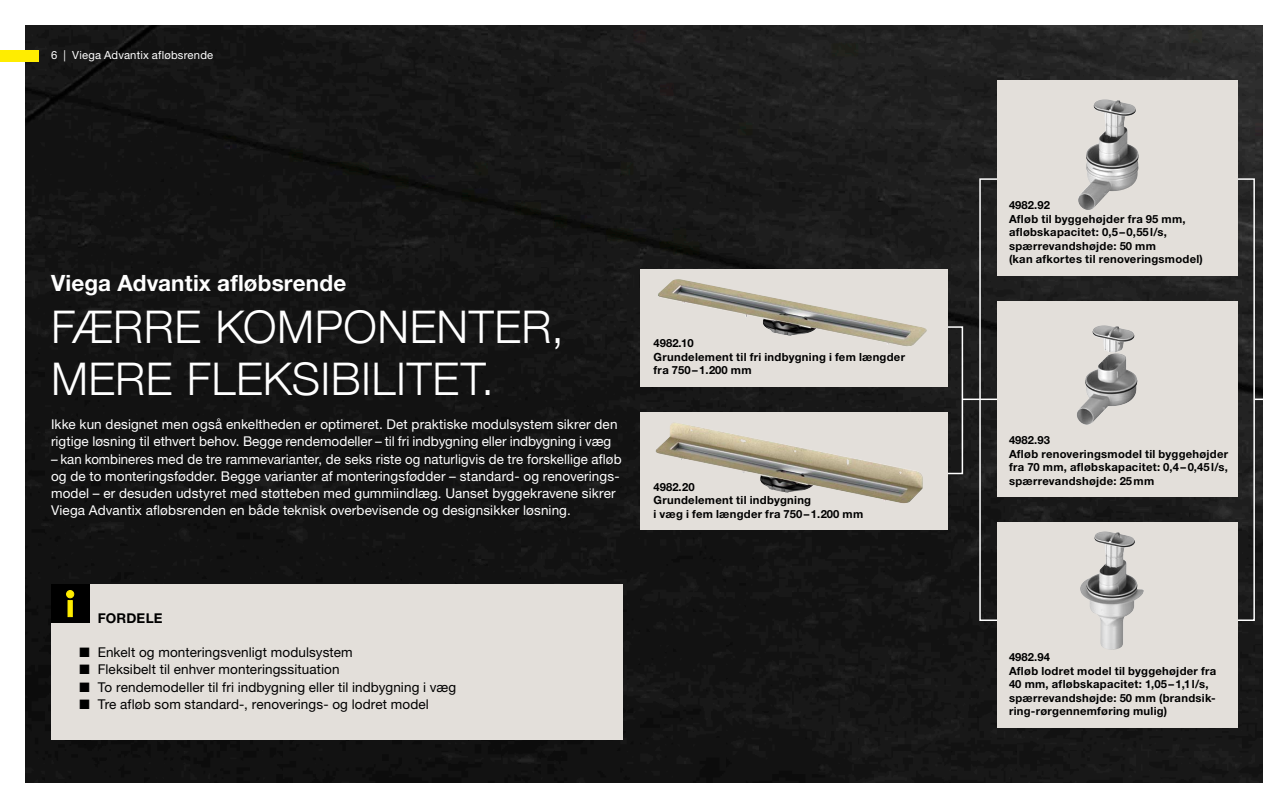
<style>
.page{position:relative;width:1263px;height:808px;background:#fff}
.page>*{position:absolute;margin:0;border:0;box-sizing:border-box;transform-origin:0 0}
.t1{font:300 45px/51.8px "Helvetica Neue";letter-spacing:.01em;color:#fff}
.t2{font:700 22.5px "Viega Helvetica Neue";letter-spacing:.005em;color:#fff}
.t3{font:13.5px/17.2px "Viega Helvetica Neue";letter-spacing:.01em;color:#fff}
.t4{font:13.5px "Viega Helvetica Neue";letter-spacing:.01em;color:#000}
.t5{font:700 13.5px "Viega Helvetica Neue";letter-spacing:.015em;color:#000}
.t6{font:700 11.25px/13.5px "Viega Helvetica Neue";letter-spacing:.025em;color:#000}
.t7{font:11.25px "Viega Helvetica Neue";letter-spacing:.015em;color:#fff}
</style>
<div class="page">
<img style="left:26px;top:26px;width:1237px;height:756px">
<div style="left:945px;top:326px;width:18px;height:148px;border:2px solid #fff"></div>
<hr style="left:962px;top:398px;width:54px;height:2px;background:#fff">
<svg style="left:1255px;top:398px;width:8px;height:2px"></svg>
<div style="left:979px;top:178px;width:37px;height:443px;border:2px solid #fff"></div>
<div style="left:1225px;top:178px;width:30px;height:443px;border:2px solid #fff"></div>
<div style="left:640px;top:269px;width:307px;height:118px;background:#e3dfda"></div>
<img style="left:658px;top:279px;width:269px;height:67px">
<div style="left:640px;top:413px;width:307px;height:117px;background:#e3dfda"></div>
<img style="left:656px;top:422px;width:267px;height:81px">
<div style="left:997px;top:523px;width:240px;height:205px;background:#e3dfda"></div>
<img style="left:1080px;top:531px;width:64px;height:119px">
<div style="left:997px;top:81px;width:240px;height:195px;background:#e3dfda"></div>
<img style="left:1078px;top:100px;width:60px;height:110px">
<div style="left:997px;top:302px;width:240px;height:195px;background:#e3dfda"></div>
<img style="left:1077px;top:325px;width:57px;height:100px">
<div style="left:51px;top:584px;width:572px;height:156px;background:#e3dfda"></div>
<div style="left:51px;top:584px;width:38px;height:39px;background:#000"></div>
<svg style="left:68px;top:600px;width:5px;height:17px"></svg>
<div style="left:67px;top:590px;width:7px;height:8px;background:#ffed00;border-radius:50%"></div>
<div style="left:66px;top:590px;width:8px;height:8px;border:1px solid #ffed00;border-radius:50%"></div>
<div style="left:0;top:50px;width:38px;height:11px;background:#ffed00"></div>
<p class="t7" style="left:51px;top:48px;width:164px">6 | Viega Advantix afløbsrende</p>
<h2 class="t2" style="left:51px;top:269px;width:297px">Viega Advantix afløbsrende</h2>
<h1 class="t1" style="left:51px;top:298px;width:515px">FÆRRE KOMPONENTER,<br>MERE FLEKSIBILITET.</h1>
<p class="t3" style="left:51px;top:415px;width:568px">Ikke kun designet men også enkeltheden er optimeret. Det praktiske modulsystem sikrer den rigtige løsning til ethvert behov. Begge rendemodeller – til fri indbygning eller indbygning i væg</p>
<p class="t3" style="left:51px;top:450px;width:572px">– kan kombineres med de tre rammevarianter, de seks riste og naturligvis de tre forskellige afløb og de to monteringsfødder. Begge varianter af monteringsfødder – standard- og renoverings&shy;model – er desuden udstyret med støtteben med gummiindlæg. Uanset byggekravene sikrer Viega Advantix afløbsrenden en både teknisk overbevisende og designsikker løsning.</p>
<p class="t6" style="left:654px;top:336px;width:253px">4982.10<br>Grundelement til fri indbygning i fem længder fra 750–1.200 mm</p>
<p class="t6" style="left:654px;top:479px;width:211px">4982.20<br>Grundelement til indbygning<br>i væg i fem længder fra 750–1.200 mm</p>
<p class="t5" style="left:98px;top:609px;width:66px">FORDELE</p>
<p class="t4" style="left:80px;top:644px;width:275px">■ Enkelt og monteringsvenligt modulsystem</p>
<p class="t4" style="left:80px;top:661px;width:262px">■ Fleksibelt til enhver monteringssituation</p>
<p class="t4" style="left:80px;top:678px;width:378px">■ To rendemodeller til fri indbygning eller til indbygning i væg</p>
<p class="t4" style="left:80px;top:696px;width:351px">■ Tre afløb som standard-, renoverings- og lodret model</p>
<p class="t6" style="left:1009px;top:198px;width:195px">4982.92<br>Afløb til byggehøjder fra 95 mm, afløbskapacitet: 0,5–0,55l/s, spærrevandshøjde: 50 mm<br>(kan afkortes til renoveringsmodel)</p>
<p class="t6" style="left:1009px;top:433px;width:221px">4982.93<br>Afløb renoveringsmodel til byggehøjder fra 70 mm, afløbskapacitet: 0,4–0,45l/s, spærrevandshøjde: 25mm</p>
<p class="t6" style="left:1009px;top:650px;width:209px">4982.94<br>Afløb lodret model til byggehøjder fra<br>40 mm, afløbskapacitet: 1,05–1,1l/s, spærrevandshøjde: 50 mm (brandsik&shy;ring-rørgennemføring mulig)</p>
</div>
